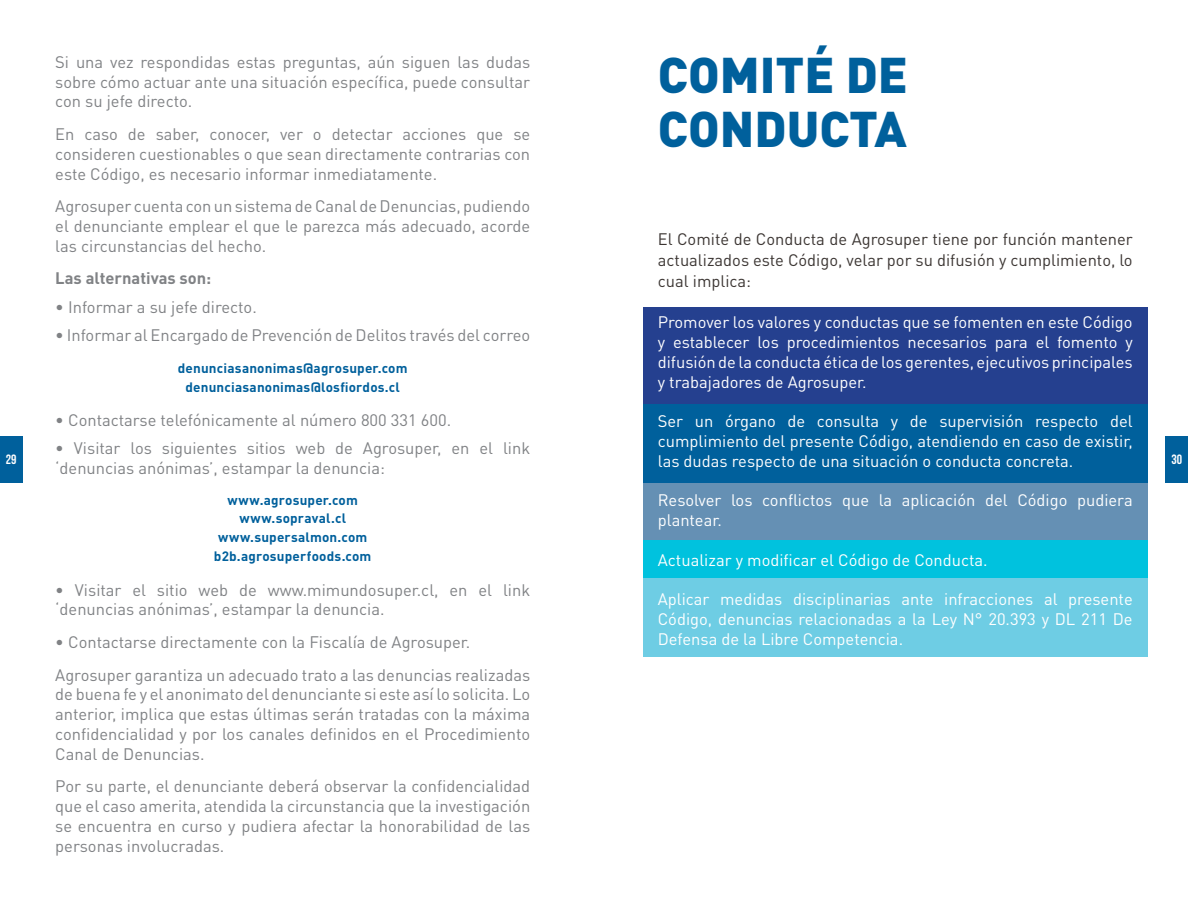
<style>
.page{position:relative;width:1188px;height:918px;background:#fff}
.page>*{position:absolute;margin:0;border:0;box-sizing:border-box;transform-origin:0 0}
.t1{font:900 49.5px/54px "DIN Pro";color:#00609c}
.t2{font:16.5px/19.8px "DIN Pro";color:#808285;text-align:justify}
.t3{font:16.5px/19.8px "DIN Pro";color:#fff;text-align:justify}
.t4{font:16.5px/21px "DIN Pro";color:#3c3633;text-align:justify}
.t5{font:700 16.5px "DIN Pro";color:#808285}
.t6{font:700 13.5px/18.8px "DIN Pro";letter-spacing:.015em;color:#00609c;text-align:center}
.t7{font:13.5px "Bebas Neue";color:#fff}
</style>
<div class="page">
<div style="left:1166px;top:436px;width:22px;height:47px;background:#00609c"></div>
<div style="left:0;top:436px;width:22px;height:47px;background:#00609c"></div>
<div style="left:643px;top:578px;width:505px;height:79px;background:#6ecde4"></div>
<div style="left:643px;top:540px;width:505px;height:38px;background:#00c2de"></div>
<div style="left:643px;top:483px;width:505px;height:57px;background:#6590b4"></div>
<div style="left:643px;top:404px;width:505px;height:79px;background:#00609c"></div>
<div style="left:643px;top:308px;width:505px;height:96px;background:#25408f"></div>
<h1 class="t1" style="left:658px;top:42px;width:252px">COMITÉ DE<br>CONDUCTA</h1>
<p class="t2" style="left:55px;top:51px;width:476px">Si una vez respondidas estas preguntas, aún siguen las dudas sobre cómo actuar ante una situación específica, puede consultar con su jefe directo.</p>
<p class="t2" style="left:55px;top:124px;width:477px">En caso de saber, conocer, ver o detectar acciones que se consideren cuestionables o que sean directamente contrarias con este Código, es necesario informar inmediatamente.</p>
<p class="t2" style="left:55px;top:196px;width:477px">Agrosuper cuenta con un sistema de Canal de Denuncias, pudiendo el denunciante emplear el que le parezca más adecuado, acorde las circunstancias del hecho.</p>
<p class="t5" style="left:55px;top:267px;width:158px">Las alternativas son:</p>
<p class="t2" style="left:55px;top:296px;width:203px">• Informar a su jefe directo.</p>
<p class="t2" style="left:55px;top:324px;width:476px">• Informar al Encargado de Prevención de Delitos través del correo</p>
<p class="t4" style="left:658px;top:228px;width:476px">El Comité de Conducta de Agrosuper tiene por función mantener actualizados este Código, velar por su difusión y cumplimiento, lo cual implica:</p>
<p class="t3" style="left:658px;top:312px;width:476px">Promover los valores y conductas que se fomenten en este Código y establecer los procedimientos necesarios para el fomento y difusión de la conducta ética de los gerentes, ejecutivos principales y trabajadores de Agrosuper.</p>
<p class="t3" style="left:658px;top:411px;width:476px">Ser un órgano de consulta y de supervisión respecto del cumplimiento del presente Código, atendiendo en caso de existir, las dudas respecto de una situación o conducta concreta.</p>
<p class="t3" style="left:658px;top:490px;width:477px">Resolver los conflictos que la aplicación del Código pudiera plantear.</p>
<p class="t3" style="left:658px;top:549px;width:331px">Actualizar y modificar el Código de Conducta.</p>
<p class="t3" style="left:658px;top:589px;width:476px">Aplicar medidas disciplinarias ante infracciones al presente Código, denuncias relacionadas a la Ley N° 20.393 y DL 211 De Defensa de la Libre Competencia.</p>
<p class="t6" style="left:178px;top:358px;width:231px">denunciasanonimas@agrosuper.com denunciasanonimas@losfiordos.cl</p>
<p class="t2" style="left:55px;top:409px;width:397px">• Contactarse telefónicamente al número 800 331 600.</p>
<p class="t2" style="left:55px;top:438px;width:476px">• Visitar los siguientes sitios web de Agrosuper, en el link ‘denuncias anónimas’, estampar la denuncia:</p>
<p class="t7" style="left:6px;top:452px;width:12px">29</p>
<p class="t7" style="left:1172px;top:452px;width:12px">30</p>
<p class="t6" style="left:214px;top:490px;width:159px">www.agrosuper.com www.sopraval.cl www.supersalmon.com b2b.agrosuperfoods.com</p>
<p class="t2" style="left:55px;top:579px;width:476px">• Visitar el sitio web de www.mimundosuper.cl, en el link ‘denuncias anónimas’, estampar la denuncia.</p>
<p class="t2" style="left:55px;top:625px;width:476px;line-height:32.5px">• Contactarse directamente con la Fiscalía de Agrosuper.<br>Agrosuper garantiza un adecuado trato a las denuncias realizadas</p>
<p class="t2" style="left:55px;top:684px;width:476px">de buena fe y el anonimato del denunciante si este así lo solicita. Lo anterior, implica que estas últimas serán tratadas con la máxima confidencialidad y por los canales definidos en el Procedimiento Canal de Denuncias.</p>
<p class="t2" style="left:55px;top:776px;width:476px">Por su parte, el denunciante deberá observar la confidencialidad que el caso amerita, atendida la circunstancia que la investigación se encuentra en curso y pudiera afectar la honorabilidad de las personas involucradas.</p>
</div>
